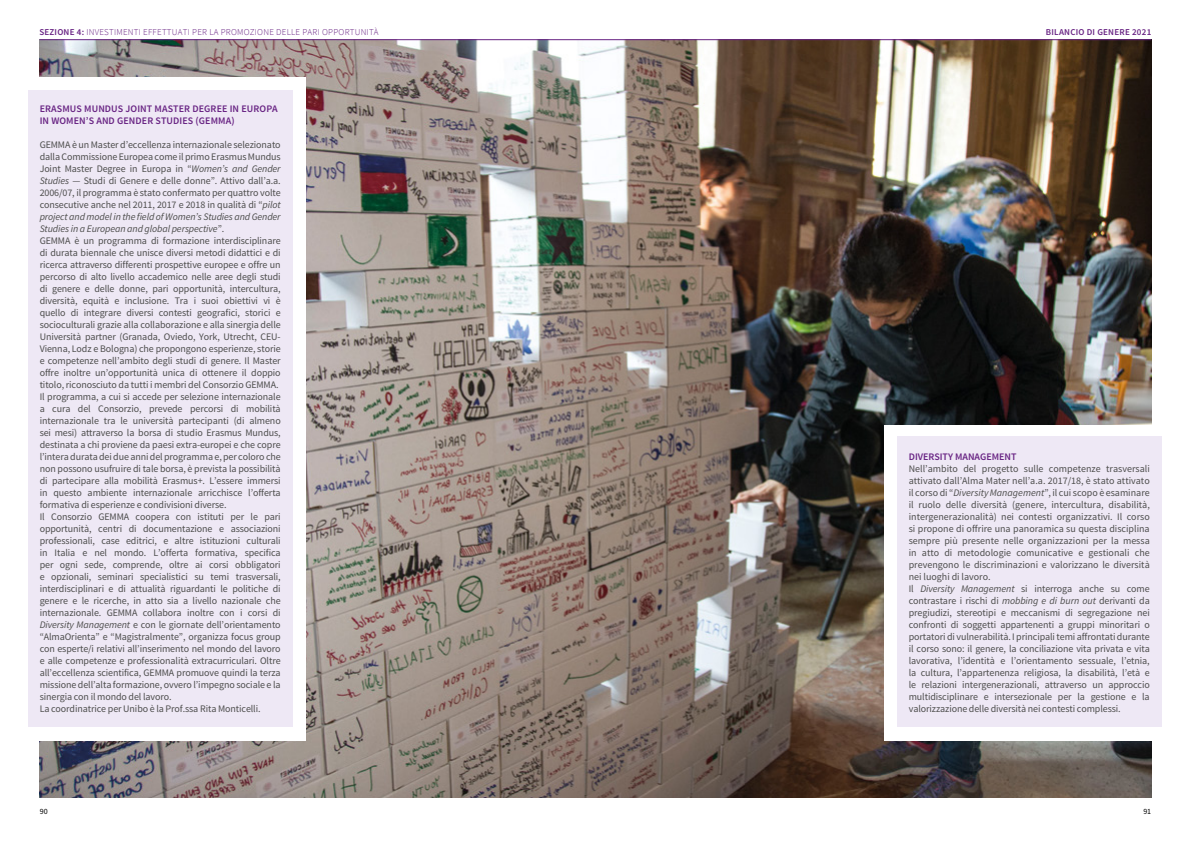
<style>
.page{position:relative;width:1191px;height:842px;background:#fff}
.page>*{position:absolute;margin:0;border:0;box-sizing:border-box;transform-origin:0 0}
.t1{font:10px/12px "Source Sans Pro";letter-spacing:-.01em;color:#4d4d4c}
.t2{font:600 10px/12px "Source Sans Pro";letter-spacing:.01em;color:#682383}
.t3{font:300 9px "Source Sans Pro";letter-spacing:.025em;color:#682383}
.t4{font:600 9px "Source Sans Pro";letter-spacing:.025em;color:#682383}
.t5{font:8px "Source Sans Pro";color:#000}
.s1{font-weight:600}
.s2{font-style:italic}
</style>
<div class="page">
<img style="left:40px;top:40px;width:1111px;height:757px">
<hr style="left:40px;top:39px;width:1111px;height:1px;background:#682383">
<div style="left:0;top:78px;width:305px;height:662px;background:#fff"></div>
<div style="left:29px;top:90px;width:264px;height:637px;background:#eee8f5"></div>
<div style="left:884px;top:425px;width:307px;height:315px;background:#fff"></div>
<div style="left:897px;top:437px;width:264px;height:290px;background:#eee8f5"></div>
<p class="t3" style="left:39px;top:27px;width:341px"><span class="s1">SEZIONE 4:</span> INVESTIMENTI EFFETTUATI PER LA PROMOZIONE DELLE PARI OPPORTUNITÀ</p>
<p class="t2" style="left:40px;top:103px;width:240px">ERASMUS MUNDUS JOINT MASTER DEGREE IN EUROPA<br>IN WOMEN’S AND GENDER STUDIES (GEMMA)</p>
<p class="t1" style="left:40px;top:139px;width:242px">GEMMA è un Master d’eccellenza internazionale selezionato dalla Commissione Europea come il primo Erasmus Mundus Joint Master Degree in Europa in “<span class="s2">Women’s and Gender Studies</span> — Studi di Genere e delle donne”. Attivo dall’a.a.<br>2006/07, il programma è stato confermato per quattro volte consecutive anche nel 2011, 2017 e 2018 in qualità di “<span class="s2">pilot project and model in the field of Women’s Studies and Gender Studies in a European and global perspective</span>”.<br>GEMMA è un programma di formazione interdisciplinare di durata biennale che unisce diversi metodi didattici e di ricerca attraverso differenti prospettive europee e offre un percorso di alto livello accademico nelle aree degli studi di genere e delle donne, pari opportunità, intercultura, diversità, equità e inclusione. Tra i suoi obiettivi vi è quello di integrare diversi contesti geografici, storici e socioculturali grazie alla collaborazione e alla sinergia delle Università partner (Granada, Oviedo, York, Utrecht, CEU-Vienna, Lodz e Bologna) che propongono esperienze, storie e competenze nell’ambito degli studi di genere. Il Master offre inoltre un’opportunità unica di ottenere il doppio titolo, riconosciuto da tutti i membri del Consorzio GEMMA.<br>Il programma, a cui si accede per selezione internazionale a cura del Consorzio, prevede percorsi di mobilità internazionale tra le università partecipanti (di almeno sei mesi) attraverso la borsa di studio Erasmus Mundus, destinata a chi proviene da paesi extra-europei e che copre l’intera durata dei due anni del programma e, per coloro che non possono usufruire di tale borsa, è prevista la possibilità di partecipare alla mobilità Erasmus+. L’essere immersi in questo ambiente internazionale arricchisce l’offerta formativa di esperienze e condivisioni diverse.<br>Il Consorzio GEMMA coopera con istituti per le pari opportunità, centri di documentazione e associazioni professionali, case editrici, e altre istituzioni culturali in Italia e nel mondo. L’offerta formativa, specifica per ogni sede, comprende, oltre ai corsi obbligatori e opzionali, seminari specialistici su temi trasversali, interdisciplinari e di attualità riguardanti le politiche di genere e le ricerche, in atto sia a livello nazionale che internazionale. GEMMA collabora inoltre con i corsi di <span class="s2">Diversity Management</span> e con le giornate dell’orientamento “AlmaOrienta” e “Magistralmente”, organizza focus group con esperte/i relativi all’inserimento nel mondo del lavoro e alle competenze e professionalità extracurriculari. Oltre all’eccellenza scientifica, GEMMA promuove quindi la terza missione dell’alta formazione, ovvero l’impegno sociale e la sinergia con il mondo del lavoro.<br>La coordinatrice per Unibo è la Prof.ssa Rita Monticelli.</p>
<p class="t4" style="left:1046px;top:26px;width:107px">BILANCIO DI GENERE 2021</p>
<p class="t2" style="left:908px;top:451px;width:109px">DIVERSITY MANAGEMENT</p>
<p class="t1" style="left:908px;top:463px;width:242px">Nell’ambito del progetto sulle competenze trasversali attivato dall’Alma Mater nell’a.a. 2017/18, è stato attivato il corso di “<span class="s2">Diversity Management</span>”, il cui scopo è esaminare il ruolo delle diversità (genere, intercultura, disabilità, intergenerazionalità) nei contesti organizzativi. Il corso si propone di offrire una panoramica su questa disciplina sempre più presente nelle organizzazioni per la messa in atto di metodologie comunicative e gestionali che prevengono le discriminazioni e valorizzano le diversità nei luoghi di lavoro.<br>Il <span class="s2">Diversity Management</span> si interroga anche su come contrastare i rischi di <span class="s2">mobbing e di burn out</span> derivanti da pregiudizi, stereotipi e meccanismi di segregazione nei confronti di soggetti appartenenti a gruppi minoritari o portatori di vulnerabilità. I principali temi affrontati durante il corso sono: il genere, la conciliazione vita privata e vita lavorativa, l’identità e l’orientamento sessuale, l’etnia, la cultura, l’appartenenza religiosa, la disabilità, l’età e le relazioni intergenerazionali, attraverso un approccio multidisciplinare e intersezionale per la gestione e la valorizzazione delle diversità nei contesti complessi.</p>
<p class="t5" style="left:40px;top:806px;width:9px">90</p>
<p class="t5" style="left:1143px;top:807px;width:9px">91</p>
</div>
